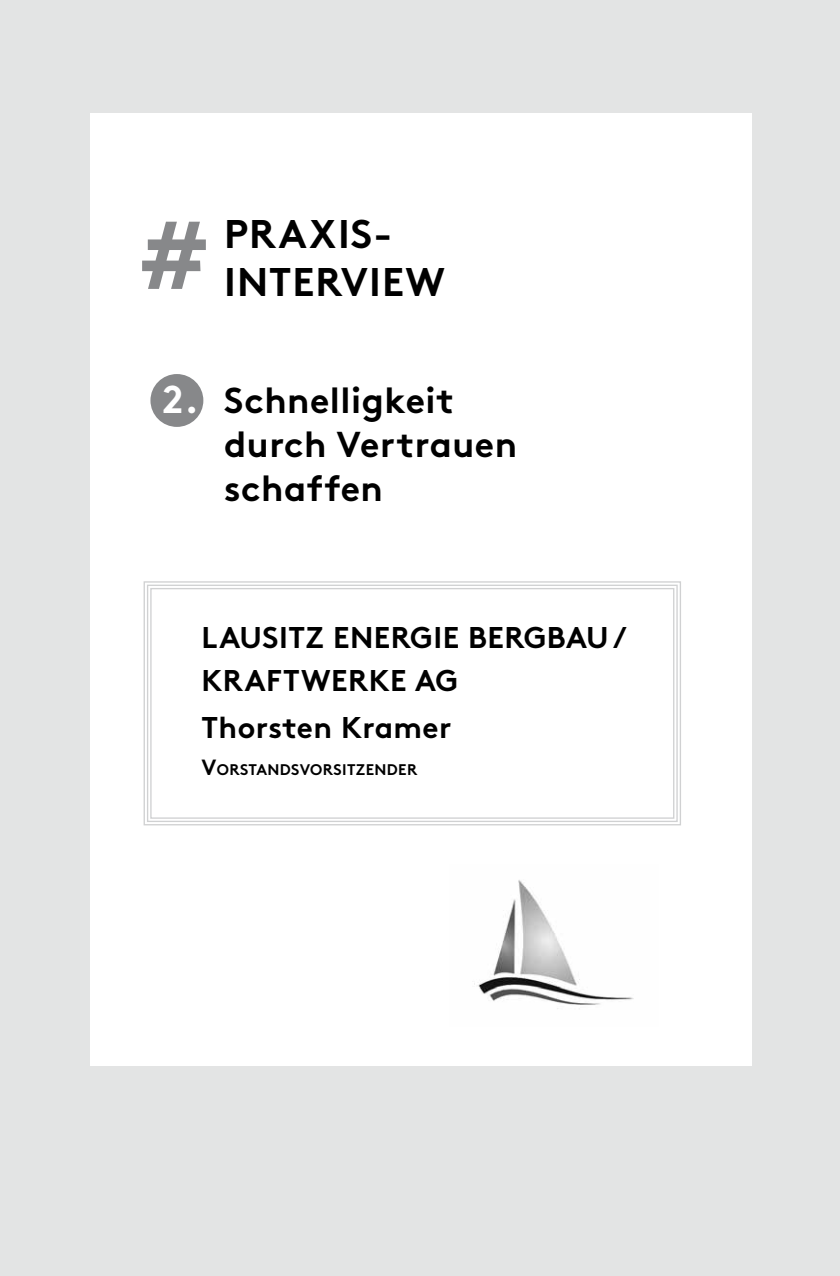
<style>
.page{position:relative;width:840px;height:1276px;background:#fff}
.page>*{position:absolute;margin:0;border:0;box-sizing:border-box;transform-origin:0 0}
.t1{font:700 96px "Brown";color:#87888a}
.t2{font:700 40px/48px "Brown";letter-spacing:.025em;color:#000}
.t3{font:700 38.8px "Brown";color:#fff}
.t4{font:700 36px/44px "Brown";letter-spacing:.015em;color:#000}
.t5{font:700 30px/43.4px "Brown";letter-spacing:.015em;color:#000}
.t6{font:700 15.4px "Brown";letter-spacing:.02em;color:#000}
.s1{font-size:22px}
</style>
<div class="page">
<div style="left:0;top:0;width:839px;height:1276px;background:#e3e4e4"></div>
<div style="left:91px;top:113px;width:660px;height:953px;background:#fff"></div>
<div style="left:150px;top:374px;width:53px;height:53px;background:#87888a;border-radius:50%"></div>
<img style="left:474px;top:880px;width:160px;height:129px">
<svg style="left:143px;top:581px;width:538px;height:245px"></svg>
<div style="left:147px;top:584px;width:530px;height:238px;border:1px solid #d0d1d2"></div>
<div style="left:150px;top:588px;width:524px;height:230px;border:1px solid #d0d1d2"></div>
<h1 class="t1" style="left:139px;top:177px;width:72px">#</h1>
<h2 class="t2" style="left:224px;top:206px;width:222px">PRAXIS-<br>INTERVIEW</h2>
<p class="t3" style="left:162px;top:367px;width:38px">2.</p>
<p class="t4" style="left:224px;top:375px;width:294px">Schnelligkeit durch Vertrauen schaffen</p>
<p class="t5" style="left:201px;top:612px;width:427px">LAUSITZ ENERGIE BERGBAU /<br>KRAFTWERKE AG</p>
<p class="t5" style="left:201px;top:703px;width:251px">Thorsten Kramer</p>
<p class="t6" style="left:201px;top:757px;width:217px"><span class="s1">V</span>ORSTANDSVORSITZENDER</p>
</div>
